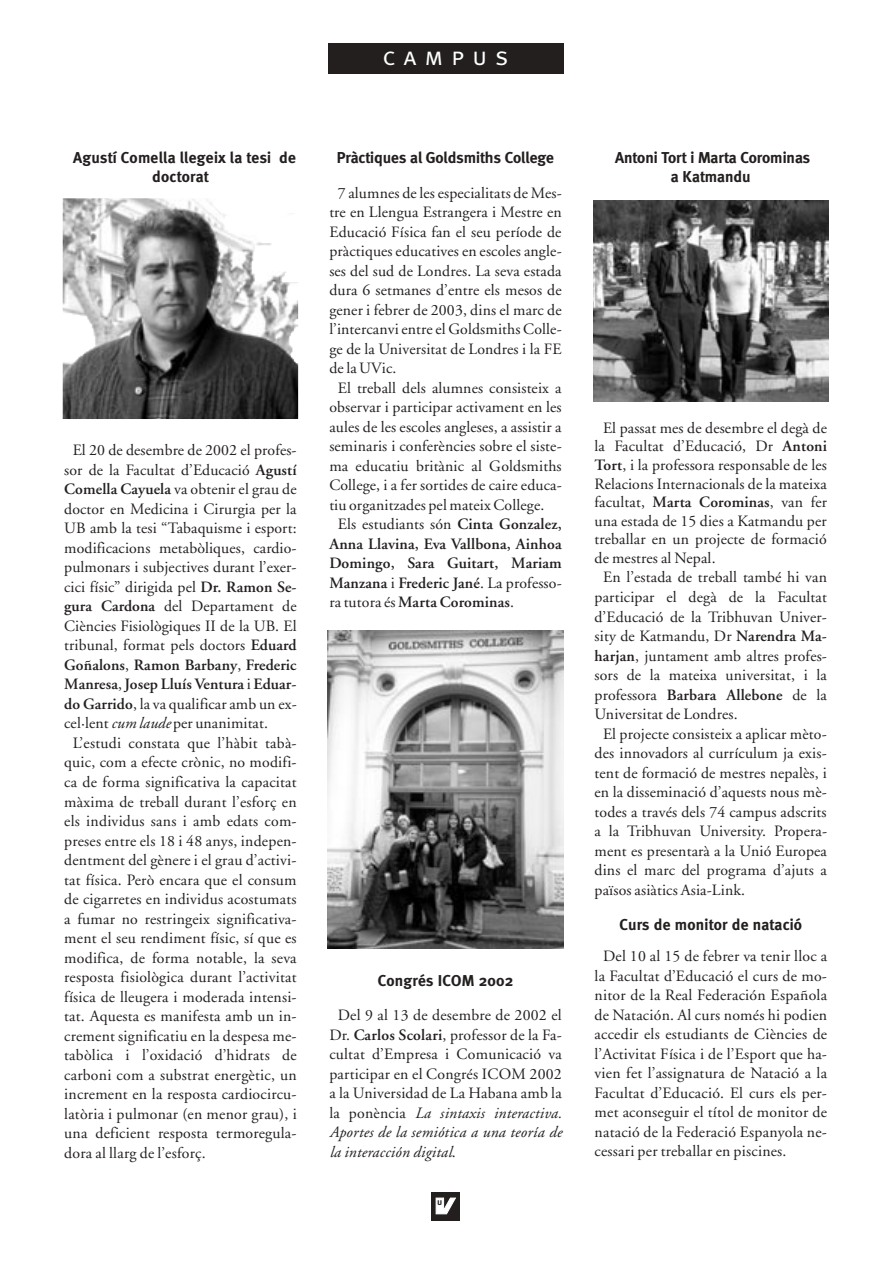
<style>
.page{position:relative;width:893px;height:1262px;background:#fff}
.page>*{position:absolute;margin:0;border:0;box-sizing:border-box;transform-origin:0 0}
.t1{font:25.5px "Meta Plus Normal Caps";letter-spacing:.32em;color:#fff}
.t2{font:15.75px/19.5px "Adobe Garamond";letter-spacing:.01em;color:#231f1f;text-align:justify}
.t3{font:600 15.75px "Adobe Garamond";letter-spacing:.01em;color:#231f1f}
.t4{font:700 15.75px/19.5px "Meta";letter-spacing:.015em;color:#231f1f;text-align:center}
.t5{font:8.7px "Meta Plus Bold Caps";color:#231f1f}
.s1{font-weight:600}
.s2{font-weight:400}
.s3{font-style:italic}
</style>
<div class="page">
<div style="left:431px;top:1192px;width:29px;height:28px;background:#231f1f"></div>
<svg style="left:436px;top:1197px;width:20px;height:17px"></svg>
<div style="left:328px;top:43px;width:235px;height:30px;background:#231f1f"></div>
<img style="left:63px;top:198px;width:235px;height:221px">
<img style="left:328px;top:631px;width:235px;height:317px">
<img style="left:593px;top:200px;width:235px;height:201px">
<h1 class="t1" style="left:383px;top:42px;width:127px">campus</h1>
<p class="t4" style="left:73px;top:149px;width:224px">Agustí Comella llegeix la tesi de doctorat</p>
<p class="t2" style="left:73px;top:442px;width:225px">El 20 de desembre de 2002 el profes-</p>
<p class="t2" style="left:64px;top:461px;width:234px">sor de la Facultat d’Educació <span class="s1">Agustí</span></p>
<p class="t2" style="left:64px;top:481px;width:234px"><span class="s1">Comella Cayuela</span> va obtenir el grau de</p>
<p class="t2" style="left:64px;top:500px;width:234px">doctor en Medicina i Cirurgia per la</p>
<p class="t2" style="left:64px;top:520px;width:234px">UB amb la tesi “Tabaquisme i esport:</p>
<p class="t2" style="left:64px;top:539px;width:234px">modificacions metabòliques, cardio-</p>
<p class="t2" style="left:64px;top:559px;width:234px">pulmonars i subjectives durant l’exer-</p>
<p class="t2" style="left:64px;top:578px;width:234px">cici físic” dirigida pel <span class="s1">Dr. Ramon Se-</span></p>
<p class="t2" style="left:64px;top:598px;width:234px"><span class="s1">gura Cardona</span> del Departament de</p>
<p class="t2" style="left:64px;top:617px;width:234px">Ciències Fisiològiques II de la UB. El</p>
<p class="t2" style="left:64px;top:637px;width:234px">tribunal, format pels doctors <span class="s1">Eduard</span></p>
<p class="t3" style="left:64px;top:658px;width:234px">Goñalons<span class="s2">,</span> Ramon Barbany<span class="s2">,</span> Frederic</p>
<p class="t3" style="left:64px;top:678px;width:234px">Manresa<span class="s2">,</span> Josep Lluís Ventura <span class="s2">i</span> Eduar-</p>
<p class="t2" style="left:64px;top:695px;width:234px"><span class="s1">do Garrido</span>, la va qualificar amb un ex-</p>
<p class="t2" style="left:64px;top:715px;width:205px">cel·lent <span class="s3">cum laude</span> per unanimitat.</p>
<p class="t2" style="left:73px;top:734px;width:225px">L’estudi constata que l’hàbit tabà-</p>
<p class="t2" style="left:64px;top:754px;width:234px">quic, com a efecte crònic, no modifi-</p>
<p class="t2" style="left:64px;top:773px;width:234px">ca de forma significativa la capacitat</p>
<p class="t2" style="left:64px;top:793px;width:234px">màxima de treball durant l’esforç en</p>
<p class="t2" style="left:64px;top:812px;width:234px">els individus sans i amb edats com-</p>
<p class="t2" style="left:64px;top:832px;width:234px">preses entre els 18 i 48 anys, indepen-</p>
<p class="t2" style="left:64px;top:851px;width:234px">dentment del gènere i el grau d’activi-</p>
<p class="t2" style="left:64px;top:871px;width:234px">tat física. Però encara que el consum</p>
<p class="t2" style="left:64px;top:890px;width:234px">de cigarretes en individus acostumats</p>
<p class="t2" style="left:64px;top:910px;width:234px">a fumar no restringeix significativa-</p>
<p class="t2" style="left:64px;top:929px;width:234px">ment el seu rendiment físic, sí que es</p>
<p class="t2" style="left:64px;top:949px;width:234px">modifica, de forma notable, la seva</p>
<p class="t2" style="left:64px;top:968px;width:234px">resposta fisiològica durant l’activitat</p>
<p class="t2" style="left:64px;top:988px;width:234px">física de lleugera i moderada intensi-</p>
<p class="t2" style="left:64px;top:1007px;width:234px">tat. Aquesta es manifesta amb un in-</p>
<p class="t2" style="left:64px;top:1027px;width:234px">crement significatiu en la despesa me-</p>
<p class="t2" style="left:64px;top:1046px;width:234px">tabòlica i l’oxidació d’hidrats de</p>
<p class="t2" style="left:64px;top:1066px;width:234px">carboni com a substrat energètic, un</p>
<p class="t2" style="left:64px;top:1085px;width:234px">increment en la resposta cardiocircu-</p>
<p class="t2" style="left:64px;top:1105px;width:234px">latòria i pulmonar (en menor grau), i</p>
<p class="t2" style="left:64px;top:1124px;width:234px">una deficient resposta termoregula-</p>
<p class="t2" style="left:64px;top:1144px;width:143px">dora al llarg de l’esforç.</p>
<p class="t4" style="left:337px;top:149px;width:219px">Pràctiques al Goldsmiths College</p>
<p class="t2" style="left:338px;top:184px;width:225px">7 alumnes de les especialitats de Mes-</p>
<p class="t2" style="left:329px;top:204px;width:234px">tre en Llengua Estrangera i Mestre en</p>
<p class="t2" style="left:329px;top:223px;width:234px">Educació Física fan el seu període de</p>
<p class="t2" style="left:329px;top:243px;width:234px">pràctiques educatives en escoles angle-</p>
<p class="t2" style="left:329px;top:262px;width:234px">ses del sud de Londres. La seva estada</p>
<p class="t2" style="left:329px;top:282px;width:234px">dura 6 setmanes d’entre els mesos de</p>
<p class="t2" style="left:329px;top:301px;width:234px">gener i febrer de 2003, dins el marc de</p>
<p class="t2" style="left:329px;top:321px;width:234px">l’intercanvi entre el Goldsmiths Colle-</p>
<p class="t2" style="left:329px;top:340px;width:234px">ge de la Universitat de Londres i la FE</p>
<p class="t2" style="left:329px;top:360px;width:69px">de la UVic.</p>
<p class="t2" style="left:338px;top:379px;width:225px">El treball dels alumnes consisteix a</p>
<p class="t2" style="left:329px;top:399px;width:234px">observar i participar activament en les</p>
<p class="t2" style="left:329px;top:418px;width:233px">aules de les escoles angleses, a assistir a</p>
<p class="t2" style="left:329px;top:438px;width:234px">seminaris i conferències sobre el siste-</p>
<p class="t2" style="left:329px;top:457px;width:234px">ma educatiu britànic al Goldsmiths</p>
<p class="t2" style="left:329px;top:477px;width:234px">College, i a fer sortides de caire educa-</p>
<p class="t2" style="left:329px;top:496px;width:216px">tiu organitzades pel mateix College.</p>
<p class="t2" style="left:338px;top:516px;width:225px">Els estudiants són <span class="s1">Cinta Gonzalez,</span></p>
<p class="t3" style="left:329px;top:537px;width:234px">Anna Llavina, Eva Vallbona, Ainhoa</p>
<p class="t3" style="left:329px;top:557px;width:234px">Domingo, Sara Guitart, Mariam</p>
<p class="t3" style="left:329px;top:576px;width:234px">Manzana <span class="s2">i</span> Frederic Jané<span class="s2">. La professo-</span></p>
<p class="t3" style="left:329px;top:596px;width:186px"><span class="s2">ra tutora és</span> Marta Corominas<span class="s2">.</span></p>
<p class="t4" style="left:378px;top:972px;width:137px">Congrés ICOM 2002</p>
<p class="t2" style="left:329px;top:1007px;width:234px;text-indent:9px">Del 9 al 13 de desembre de 2002 el Dr. <span class="s1">Carlos Scolari</span>, professor de la Fa&shy;cultat d’Empresa i Comunicació va participar en el Congrés ICOM 2002 a la Universidad de La Habana amb la la ponència <span class="s3">La sintaxis interactiva.<br>Aportes de la semiótica a una teoría de la interacción digital</span>.</p>
<p class="t5" style="left:437px;top:1196px;width:7px">u</p>
<p class="t4" style="left:615px;top:149px;width:197px;line-height:18.9px">Antoni Tort i Marta Corominas a Katmandu</p>
<p class="t2" style="left:603px;top:419px;width:225px">El passat mes de desembre el degà de</p>
<p class="t2" style="left:594px;top:438px;width:234px">la Facultat d’Educació, Dr <span class="s1">Antoni</span></p>
<p class="t2" style="left:594px;top:456px;width:234px"><span class="s1">Tort</span>, i la professora responsable de les</p>
<p class="t2" style="left:594px;top:475px;width:234px">Relacions Internacionals de la mateixa</p>
<p class="t2" style="left:594px;top:494px;width:234px">facultat, <span class="s1">Marta Corominas</span>, van fer</p>
<p class="t2" style="left:594px;top:512px;width:233px">una estada de 15 dies a Katmandu per</p>
<p class="t2" style="left:594px;top:531px;width:234px">treballar en un projecte de formació</p>
<p class="t2" style="left:594px;top:549px;width:122px">de mestres al Nepal.</p>
<p class="t2" style="left:603px;top:569px;width:225px">En l’estada de treball també hi van</p>
<p class="t2" style="left:594px;top:588px;width:234px">participar el degà de la Facultat</p>
<p class="t2" style="left:594px;top:608px;width:234px">d’Educació de la Tribhuvan Univer-</p>
<p class="t2" style="left:594px;top:627px;width:234px">sity de Katmandu, Dr <span class="s1">Narendra Ma-</span></p>
<p class="t2" style="left:594px;top:647px;width:234px"><span class="s1">harjan</span>, juntament amb altres profes-</p>
<p class="t2" style="left:594px;top:666px;width:234px">sors de la mateixa universitat, i la</p>
<p class="t3" style="left:594px;top:688px;width:234px"><span class="s2">professora</span> Barbara Allebone <span class="s2">de la</span></p>
<p class="t2" style="left:594px;top:705px;width:145px">Universitat de Londres.</p>
<p class="t2" style="left:603px;top:725px;width:225px">El projecte consisteix a aplicar mèto-</p>
<p class="t2" style="left:594px;top:744px;width:234px">des innovadors al currículum ja exis-</p>
<p class="t2" style="left:594px;top:764px;width:234px">tent de formació de mestres nepalès, i</p>
<p class="t2" style="left:594px;top:783px;width:234px">en la disseminació d’aquests nous mè-</p>
<p class="t2" style="left:594px;top:803px;width:233px">todes a través dels 74 campus adscrits</p>
<p class="t2" style="left:594px;top:822px;width:234px">a la Tribhuvan University. Propera-</p>
<p class="t2" style="left:594px;top:842px;width:234px">ment es presentarà a la Unió Europea</p>
<p class="t2" style="left:594px;top:861px;width:234px">dins el marc del programa d’ajuts a</p>
<p class="t2" style="left:594px;top:881px;width:152px">països asiàtics Asia-Link.</p>
<p class="t4" style="left:619px;top:916px;width:184px">Curs de monitor de natació</p>
<p class="t2" style="left:594px;top:948px;width:234px;text-indent:9px">Del 10 al 15 de febrer va tenir lloc a la Facultat d’Educació el curs de mo&shy;nitor de la Real Federación Española de Natación. Al curs només hi podien accedir els estudiants de Ciències de l’Activitat Física i de l’Esport que ha&shy;vien fet l’assignatura de Natació a la Facultat d’Educació. El curs els per&shy;met aconseguir el títol de monitor de natació de la Federació Espanyola ne&shy;cessari per treballar en piscines.</p>
</div>
